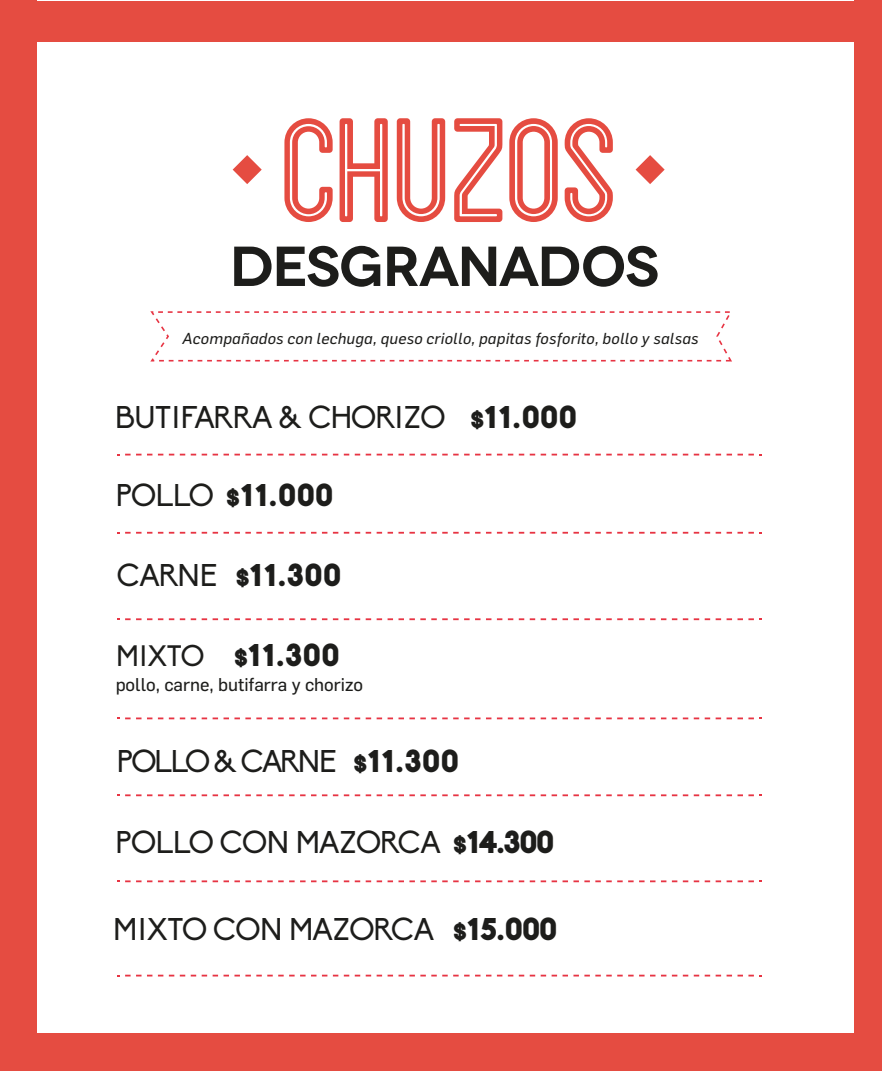
<style>
.page{position:relative;width:882px;height:1071px;background:#fff}
.page>*{position:absolute;margin:0;border:0;box-sizing:border-box;transform-origin:0 0}
.t1{font:209.65px "Blanch Caps Inline";letter-spacing:-.04em;color:#e54c41}
.t2{font:600 56.18px "Novecentowide";letter-spacing:-.025em;color:#1d1d1b}
.t3{font:30.97px "Biko";letter-spacing:-.02em;color:#1d1d1b}
.t4{font:900 30.97px "Biko";letter-spacing:.01em;color:#1d1d1b}
.t5{font:30.97px "Biko";letter-spacing:-.06em;color:#1d1d1b}
.t6{font:18.2px "Flama Basic";color:#1d1d1b}
.t7{font:italic 15.58px "Flama Basic";letter-spacing:.02em;color:#1d1d1b}
.s1{font-weight:900;font-size:23.62px}
.s2{font-weight:900}
.s3{font-weight:400}
.s4{font-size:23.62px}
.s5{font-weight:400;font-size:29.05px}
</style>
<div class="page">
<div style="left:13px;top:1034px;width:868px;height:37px;background:#e54c41"></div>
<div style="left:13px;top:1px;width:868px;height:40px;background:#e54c41"></div>
<div style="left:0;top:0;width:36px;height:1071px;background:#e54c41"></div>
<div style="left:854px;top:0;width:28px;height:1071px;background:#e54c41"></div>
<svg style="left:233px;top:155px;width:29px;height:29px"></svg>
<svg style="left:636px;top:155px;width:29px;height:29px"></svg>
<svg style="left:117px;top:532px;width:35px;height:2px"></svg>
<svg style="left:224px;top:532px;width:92px;height:2px"></svg>
<svg style="left:399px;top:532px;width:92px;height:2px"></svg>
<svg style="left:563px;top:532px;width:92px;height:2px"></svg>
<svg style="left:738px;top:532px;width:24px;height:2px"></svg>
<svg style="left:117px;top:454px;width:35px;height:2px"></svg>
<svg style="left:224px;top:454px;width:92px;height:2px"></svg>
<svg style="left:399px;top:454px;width:92px;height:2px"></svg>
<svg style="left:563px;top:454px;width:92px;height:2px"></svg>
<svg style="left:738px;top:454px;width:24px;height:2px"></svg>
<svg style="left:117px;top:618px;width:35px;height:2px"></svg>
<svg style="left:224px;top:618px;width:92px;height:2px"></svg>
<svg style="left:399px;top:618px;width:92px;height:2px"></svg>
<svg style="left:563px;top:618px;width:92px;height:2px"></svg>
<svg style="left:738px;top:618px;width:24px;height:2px"></svg>
<svg style="left:117px;top:718px;width:35px;height:1px"></svg>
<svg style="left:224px;top:718px;width:92px;height:1px"></svg>
<svg style="left:399px;top:718px;width:92px;height:1px"></svg>
<svg style="left:563px;top:718px;width:92px;height:1px"></svg>
<svg style="left:738px;top:718px;width:24px;height:1px"></svg>
<svg style="left:117px;top:794px;width:35px;height:2px"></svg>
<svg style="left:224px;top:794px;width:92px;height:2px"></svg>
<svg style="left:399px;top:794px;width:92px;height:2px"></svg>
<svg style="left:563px;top:794px;width:92px;height:2px"></svg>
<svg style="left:738px;top:794px;width:24px;height:2px"></svg>
<svg style="left:117px;top:880px;width:35px;height:2px"></svg>
<svg style="left:224px;top:880px;width:92px;height:2px"></svg>
<svg style="left:399px;top:880px;width:92px;height:2px"></svg>
<svg style="left:563px;top:880px;width:92px;height:2px"></svg>
<svg style="left:738px;top:880px;width:24px;height:2px"></svg>
<svg style="left:117px;top:975px;width:35px;height:2px"></svg>
<svg style="left:224px;top:975px;width:92px;height:2px"></svg>
<svg style="left:399px;top:975px;width:92px;height:2px"></svg>
<svg style="left:563px;top:975px;width:92px;height:2px"></svg>
<svg style="left:738px;top:975px;width:24px;height:2px"></svg>
<svg style="left:150px;top:311px;width:582px;height:51px"></svg>
<h1 class="t1" style="left:278px;top:75px;width:345px">Chuzos</h1>
<h2 class="t2" style="left:230px;top:232px;width:431px">DESGRANADOS</h2>
<p class="t7" style="left:182px;top:328px;width:518px">Acompañados con lechuga, queso criollo, papitas fosforito, bollo y salsas</p>
<p class="t3" style="left:116px;top:399px;width:464px">BUTIFARRA &amp; CHORIZO <span class="s1">$</span><span class="s2">11.000</span></p>
<p class="t4" style="left:116px;top:476px;width:220px"><span class="s3">POLLO</span> <span class="s4">$</span>11.000</p>
<p class="t4" style="left:117px;top:556px;width:226px"><span class="s3">CARNE</span> <span class="s4">$</span>11.300</p>
<p class="t4" style="left:116px;top:636px;width:226px"><span class="s5">MIXTO</span> <span class="s4">$</span>11.300</p>
<p class="t6" style="left:116px;top:672px;width:249px">pollo, carne, butifarra y chorizo</p>
<p class="t5" style="left:117px;top:744px;width:344px">POLLO &amp; CARNE <span class="s1">$</span><span class="s2">11.300</span></p>
<p class="t3" style="left:116px;top:824px;width:441px">POLLO CON MAZORCA <span class="s1">$</span><span class="s2">14.300</span></p>
<p class="t3" style="left:113px;top:912px;width:447px">MIXTO CON MAZORCA <span class="s1">$</span><span class="s2">15.000</span></p>
</div>
